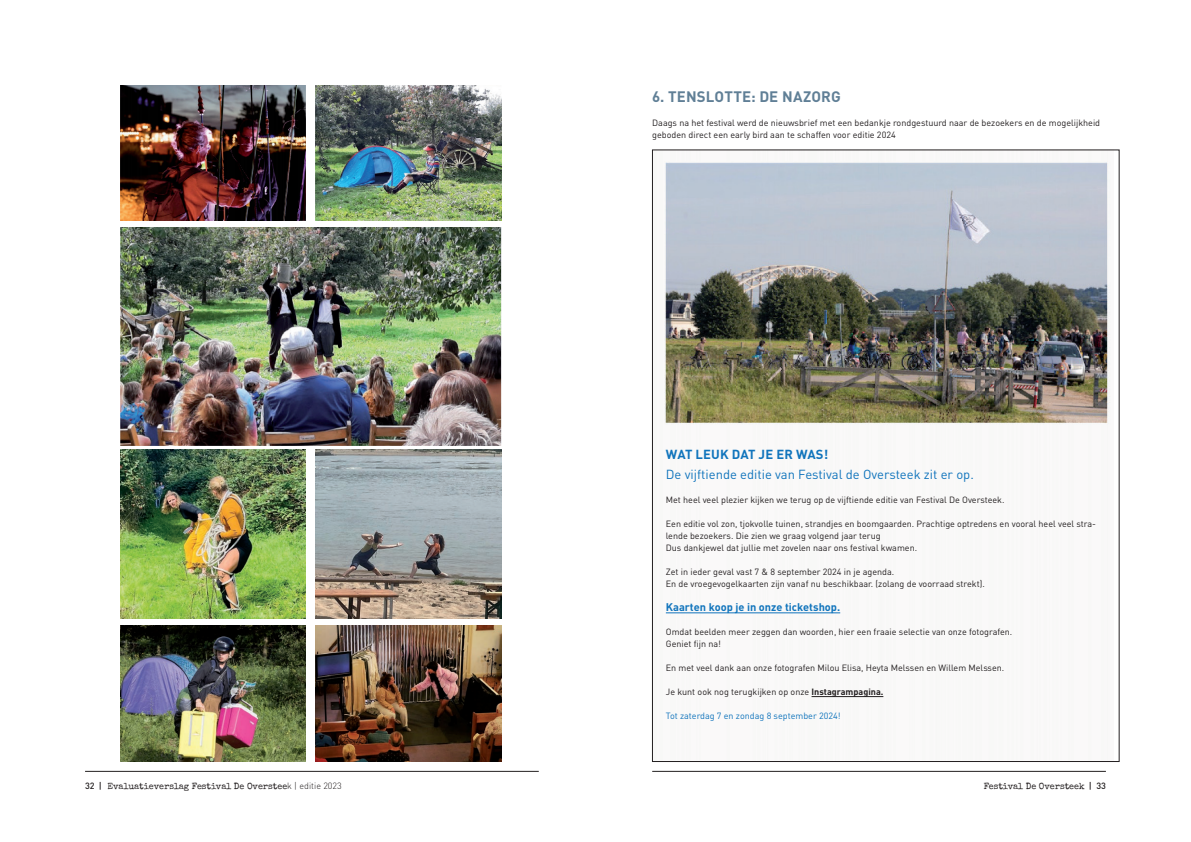
<style>
.page{position:relative;width:1191px;height:842px;background:#fff}
.page>*{position:absolute;margin:0;border:0;box-sizing:border-box;transform-origin:0 0}
.t1{font:700 15px "DIN Pro";letter-spacing:.01em;color:#607f96}
.t2{font:13px "DIN Pro";color:#1074bc}
.t3{font:700 13px "DIN Pro";letter-spacing:.01em;color:#1074bc}
.t4{font:700 11px "DIN Pro";color:#1074bc}
.t5{font:9px/12px "DIN Pro";color:#231f20}
.t6{font:9px "Special Elite";color:#231f20}
.t7{font:9px "DIN Pro";color:#1074bc}
.s1{font-weight:700}
.s2{font-family:"DIN Pro";font-weight:500}
.s3{font-family:"DIN Pro";font-weight:300}
</style>
<div class="page">
<hr style="left:652px;top:771px;width:454px;height:1px;background:#231f20">
<hr style="left:85px;top:771px;width:454px;height:1px;background:#231f20">
<img style="left:664px;top:161px;width:446px;height:537px">
<hr style="left:666px;top:612px;width:174px;height:1px;background:#1074bc">
<hr style="left:811px;top:696px;width:72px;height:1px;background:#231f20">
<img style="left:120px;top:85px;width:186px;height:136px">
<img style="left:120px;top:626px;width:186px;height:136px">
<img style="left:120px;top:450px;width:186px;height:168px">
<img style="left:120px;top:227px;width:381px;height:219px">
<img style="left:316px;top:85px;width:185px;height:136px">
<img style="left:316px;top:626px;width:185px;height:136px">
<img style="left:316px;top:450px;width:185px;height:168px">
<h1 class="t1" style="left:652px;top:86px;width:190px">6. TENSLOTTE: DE NAZORG</h1>
<p class="t5" style="left:652px;top:116px;width:449px">Daags na het festival werd de nieuwsbrief met een bedankje rondgestuurd naar de bezoekers en de mogelijkheid geboden direct een early bird aan te schaffen voor editie 2024</p>
<h2 class="t3" style="left:666px;top:446px;width:164px">WAT LEUK DAT JE ER WAS!</h2>
<h2 class="t2" style="left:666px;top:466px;width:309px">De vijftiende editie van Festival de Oversteek zit er op.</h2>
<p class="t5" style="left:666px;top:494px;width:340px">Met heel veel plezier kijken we terug op de vijftiende editie van Festival De Oversteek.</p>
<p class="t5" style="left:666px;top:518px;width:432px">Een editie vol zon, tjokvolle tuinen, strandjes en boomgaarden. Prachtige optredens en vooral heel veel stra&shy;lende bezoekers. Die zien we graag volgend jaar terug<br>Dus dankjewel dat jullie met zovelen naar ons festival kwamen.</p>
<p class="t5" style="left:666px;top:566px;width:320px">Zet in ieder geval vast 7 &amp; 8 september 2024 in je agenda.<br>En de vroegevogelkaarten zijn vanaf nu beschikbaar. (zolang de voorraad strekt).</p>
<p class="t4" style="left:666px;top:600px;width:176px">Kaarten koop je in onze ticketshop.</p>
<p class="t5" style="left:666px;top:626px;width:348px">Omdat beelden meer zeggen dan woorden, hier een fraaie selectie van onze fotografen.<br>Geniet fijn na!</p>
<p class="t5" style="left:666px;top:662px;width:340px">En met veel dank aan onze fotografen Milou Elisa, Heyta Melssen en Willem Melssen.</p>
<p class="t5" style="left:666px;top:686px;width:219px">Je kunt ook nog terugkijken op onze <span class="s1">Instagrampagina.</span></p>
<p class="t7" style="left:666px;top:710px;width:176px">Tot zaterdag 7 en zondag 8 september 2024!</p>
<p class="t6" style="left:85px;top:780px;width:258px"><span class="s2">32 |</span> Evaluatieverslag Festival De Overstee<span class="s3">k | editie 2023</span></p>
<p class="t6" style="left:983px;top:780px;width:124px">Festival De Oversteek <span class="s2">| 33</span></p>
</div>
